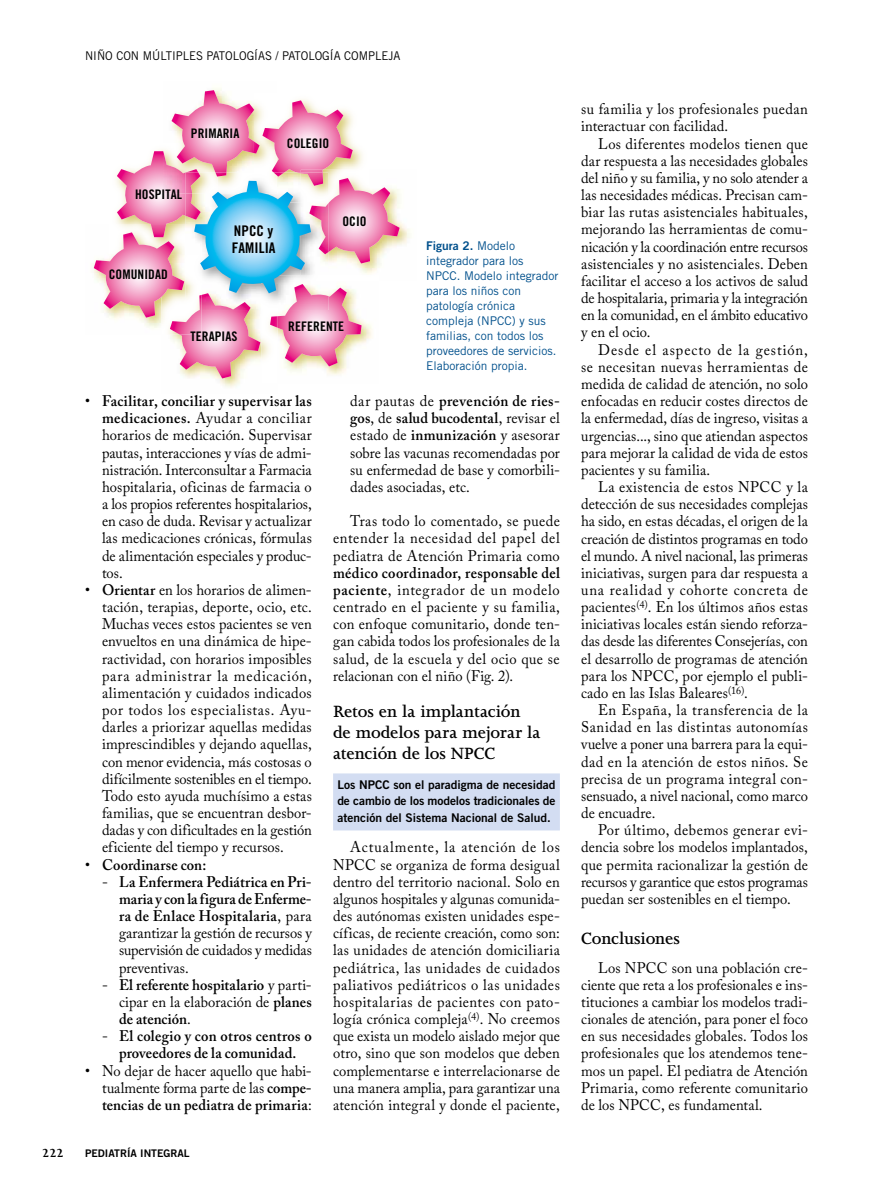
<style>
.page{position:relative;width:893px;height:1191px;background:#fff}
.page>*{position:absolute;margin:0;border:0;box-sizing:border-box;transform-origin:0 0}
.t1{font:600 18.75px/21px "Joanna MT Std";letter-spacing:-.01em;color:#000}
.t2{font:15.3px/17.1px "Adobe Caslon Pro";letter-spacing:.005em;color:#000;text-align:justify;scale:.95 1}
.t3{font:600 15.3px/17.1px "Adobe Caslon Pro";letter-spacing:.01em;color:#000;text-align:justify;scale:.95 1}
.t4{font:14.7px/17.5px "Trade Gothic Bold Cond Twenty";letter-spacing:.005em;color:#000}
.t5{font:700 13.5px "Joanna MT Std";color:#000}
.t6{font:13.2px "Trade Gothic Bold Cond Twenty";letter-spacing:.005em;color:#000}
.t7{font:12px/15px "Trade Gothic";color:#00508c}
.t8{font:12px/16.5px "Trade Gothic Bold Two";color:#000;text-align:justify}
.t9{font:12px "Trade Gothic";color:#000;scale:.95 1}
.t10{font:12px "Trade Gothic Bold Two";color:#00508c}
.t11{font:10.5px "Trade Gothic Bold Two";color:#000}
.s1{font-family:"Trade Gothic"}
.s2{font-weight:600}
.s3{font-weight:400}
</style>
<div class="page">
<div style="left:333px;top:773px;width:227px;height:57px;background:#d3ddf2"></div>
<img style="left:400px;top:221px;width:10px;height:24px">
<img style="left:215px;top:378px;width:26px;height:10px">
<svg style="left:94px;top:90px;width:306px;height:288px"></svg>
<p class="t9" style="left:85px;top:49px;width:334px">Niño con múltiples patologías / patología compleja</p>
<p class="t6" style="left:191px;top:125px;width:50px">PRIMARIA</p>
<p class="t6" style="left:287px;top:135px;width:44px">COLEGIO</p>
<p class="t6" style="left:135px;top:186px;width:48px">HOSPITAL</p>
<p class="t6" style="left:109px;top:266px;width:61px">COMUNIDAD</p>
<p class="t4" style="left:232px;top:221px;width:45px">NPCC y<br>FAMILIA</p>
<p class="t6" style="left:342px;top:213px;width:26px">OCIO</p>
<p class="t6" style="left:190px;top:329px;width:48px">TERAPIAS</p>
<p class="t6" style="left:288px;top:318px;width:58px">REFERENTE</p>
<p class="t10" style="left:426px;top:239px;width:90px">Figura 2. <span class="s1">Modelo</span></p>
<p class="t7" style="left:426px;top:253px;width:134px">integrador para los<br>NPCC. Modelo integrador para los niños con patología crónica compleja (NPCC) y sus familias, con todos los proveedores de servicios.<br>Elaboración propia.</p>
<p class="t2" style="left:102px;top:392px;width:222px;text-indent:-17px">• <span class="s2">Facilitar, conciliar y supervisar las medicaciones.</span> Ayudar a conciliar horarios de medicación. Supervisar pautas, interacciones y vías de admi&shy;nistración. Interconsultar a Farmacia hospitalaria, oficinas de farmacia o a los propios referentes hospitalarios, en caso de duda. Revisar y actualizar las medicaciones crónicas, fórmulas de alimentación especiales y produc&shy;tos.</p>
<p class="t2" style="left:102px;top:581px;width:222px;text-indent:-17px">• <span class="s2">Orientar</span> en los horarios de alimen&shy;tación, terapias, deporte, ocio, etc.<br>Muchas veces estos pacientes se ven envueltos en una dinámica de hipe&shy;ractividad, con horarios imposibles para administrar la medicación, alimentación y cuidados indicados por todos los especialistas. Ayu&shy;darles a priorizar aquellas medidas imprescindibles y dejando aquellas, con menor evidencia, más costosas o difícilmente sostenibles en el tiempo.<br>Todo esto ayuda muchísimo a estas familias, que se encuentran desbor&shy;dadas y con dificultades en la gestión eficiente del tiempo y recursos.</p>
<p class="t3" style="left:85px;top:855px;width:129px"><span class="s3">•</span> Coordinarse con:</p>
<p class="t2" style="left:119px;top:873px;width:204px;text-indent:-17px">- <span class="s2">La Enfermera Pediátrica en Pri&shy;maria y con la figura de Enferme&shy;ra de Enlace Hospitalaria</span>, para garantizar la gestión de recursos y supervisión de cuidados y medidas preventivas.</p>
<p class="t3" style="left:119px;top:976px;width:204px;text-indent:-17px"><span class="s3">-</span> El referente hospitalario <span class="s3">y parti&shy;cipar en la elaboración de</span> planes de atención<span class="s3">.</span></p>
<p class="t3" style="left:102px;top:1027px;width:222px;text-align:center"><span class="s3">-</span> El colegio y con otros centros o proveedores de la comunidad.</p>
<p class="t2" style="left:102px;top:1061px;width:222px;text-indent:-17px">• No dejar de hacer aquello que habi&shy;tualmente forma parte de las <span class="s2">compe&shy;tencias de un pediatra de primaria</span>:</p>
<p class="t5" style="left:42px;top:1145px;width:23px">222</p>
<p class="t11" style="left:85px;top:1146px;width:106px">PEDIATRÍA INTEGRAL</p>
<p class="t2" style="left:350px;top:392px;width:222px">dar pautas de <span class="s2">prevención de ries&shy;gos</span>, de <span class="s2">salud bucodental</span>, revisar el estado de <span class="s2">inmunización</span> y asesorar sobre las vacunas recomendadas por su enfermedad de base y comorbili&shy;dades asociadas, etc.</p>
<p class="t2" style="left:333px;top:512px;width:240px;text-indent:17px">Tras todo lo comentado, se puede entender la necesidad del papel del pediatra de Atención Primaria como</p>
<p class="t2" style="left:333px;top:564px;width:240px"><span class="s2">médico coordinador, responsable del paciente</span>, integrador de un modelo centrado en el paciente y su familia, con enfoque comunitario, donde ten&shy;gan cabida todos los profesionales de la salud, de la escuela y del ocio que se relacionan con el niño (Fig. 2).</p>
<p class="t1" style="left:333px;top:700px;width:209px">Retos en la implantación de modelos para mejorar la atención de los NPCC</p>
<p class="t8" style="left:337px;top:776px;width:220px">Los NPCC son el paradigma de necesidad de cambio de los modelos tradicionales de atención del Sistema Nacional de Salud.</p>
<p class="t2" style="left:333px;top:838px;width:240px;text-indent:17px">Actualmente, la atención de los NPCC se organiza de forma desigual dentro del territorio nacional. Solo en algunos hospitales y algunas comunida&shy;des autónomas existen unidades espe&shy;cíficas, de reciente creación, como son: las unidades de atención domiciliaria pediátrica, las unidades de cuidados paliativos pediátricos o las unidades hospitalarias de pacientes con pato&shy;logía crónica compleja<sup>(4)</sup>. No creemos que exista un modelo aislado mejor que otro, sino que son modelos que deben complementarse e interrelacionarse de una manera amplia, para garantizar una atención integral y donde el paciente,</p>
<p class="t2" style="left:581px;top:100px;width:240px">su familia y los profesionales puedan interactuar con facilidad.</p>
<p class="t2" style="left:581px;top:135px;width:240px;text-indent:17px">Los diferentes modelos tienen que dar respuesta a las necesidades globales del niño y su familia, y no solo atender a las necesidades médicas. Precisan cam&shy;biar las rutas asistenciales habituales, mejorando las herramientas de comu&shy;nicación y la coordinación entre recursos asistenciales y no asistenciales. Deben facilitar el acceso a los activos de salud de hospitalaria, primaria y la integración en la comunidad, en el ámbito educativo y en el ocio.</p>
<p class="t2" style="left:581px;top:341px;width:240px;text-indent:17px">Desde el aspecto de la gestión, se necesitan nuevas herramientas de medida de calidad de atención, no solo enfocadas en reducir costes directos de la enfermedad, días de ingreso, visitas a urgencias..., sino que atiendan aspectos para mejorar la calidad de vida de estos pacientes y su familia.</p>
<p class="t2" style="left:581px;top:478px;width:240px;text-indent:17px">La existencia de estos NPCC y la detección de sus necesidades complejas ha sido, en estas décadas, el origen de la creación de distintos programas en todo el mundo. A nivel nacional, las primeras iniciativas, surgen para dar respuesta a una realidad y cohorte concreta de pacientes<sup>(4)</sup>. En los últimos años estas iniciativas locales están siendo reforza&shy;das desde las diferentes Consejerías, con el desarrollo de programas de atención para los NPCC, por ejemplo el publi&shy;cado en las Islas Baleares<sup>(16)</sup>.</p>
<p class="t2" style="left:581px;top:701px;width:240px;text-indent:17px">En España, la transferencia de la Sanidad en las distintas autonomías vuelve a poner una barrera para la equi&shy;dad en la atención de estos niños. Se precisa de un programa integral con&shy;sensuado, a nivel nacional, como marco de encuadre.</p>
<p class="t2" style="left:581px;top:821px;width:240px;text-indent:17px">Por último, debemos generar evi&shy;dencia sobre los modelos implantados, que permita racionalizar la gestión de recursos y garantice que estos programas puedan ser sostenibles en el tiempo.</p>
<p class="t1" style="left:581px;top:928px;width:100px">Conclusiones</p>
<p class="t2" style="left:581px;top:958px;width:240px;text-indent:17px">Los NPCC son una población cre&shy;ciente que reta a los profesionales e ins&shy;tituciones a cambiar los modelos tradi&shy;cionales de atención, para poner el foco en sus necesidades globales. Todos los profesionales que los atendemos tene&shy;mos un papel. El pediatra de Atención Primaria, como referente comunitario de los NPCC, es fundamental.</p>
</div>
